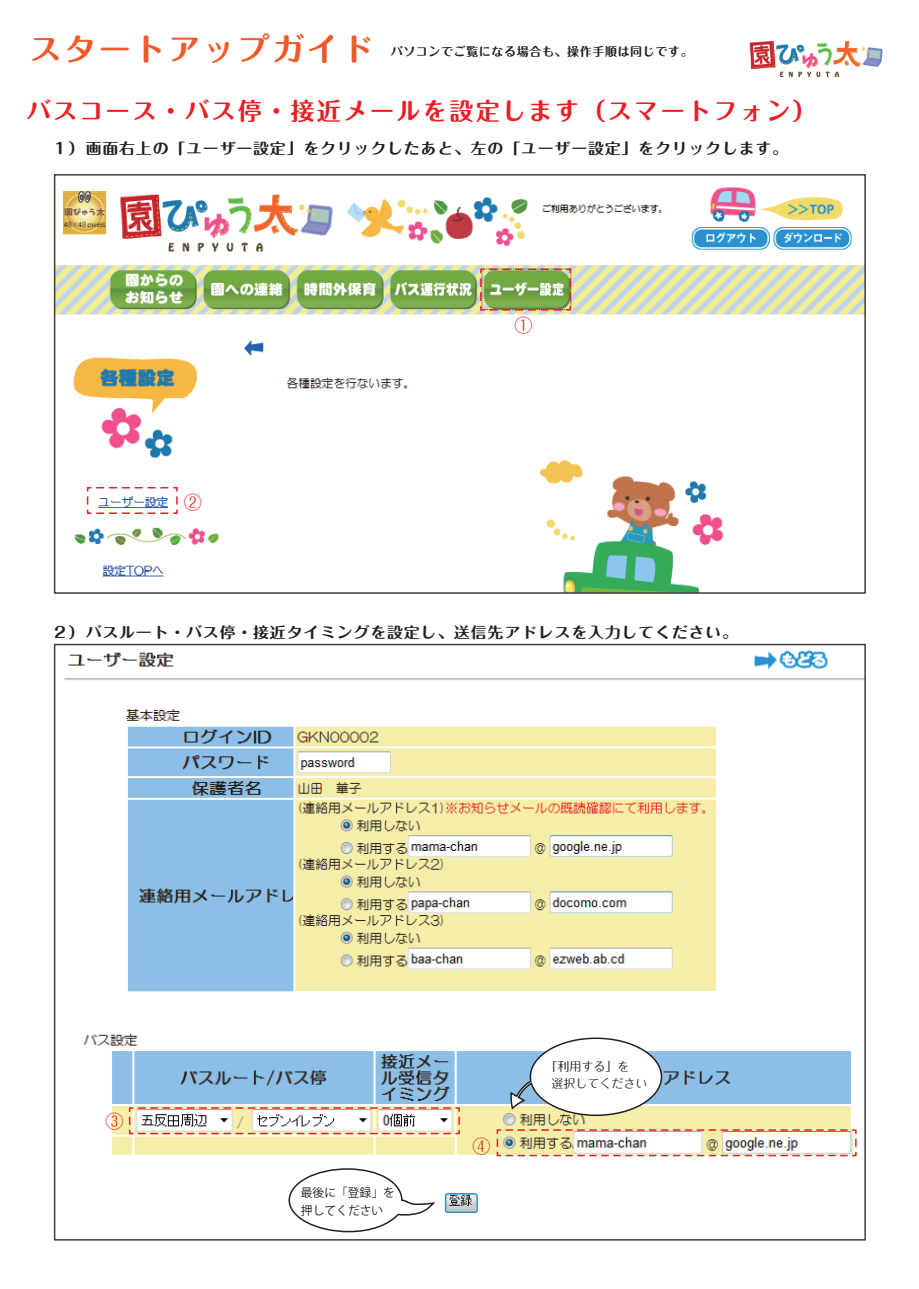
<style>
.page{position:relative;width:919px;height:1289px;background:#fff}
.page>*{position:absolute;margin:0;border:0;box-sizing:border-box;transform-origin:0 0}
.t1{font:700 31.5px "Maru Fo Pro";letter-spacing:.1em;color:#f15929}
.t2{font:700 24px "Maru Fo Pro";letter-spacing:.1em;color:#ee1d23}
.t3{font:18px "Maru Fo Pro";color:#ee1d23}
.t4{font:700 15px "Maru Fo Pro";letter-spacing:.05em;color:#231f20;scale:1.06 1}
.t5{font:700 12px "Maru Fo Pro";letter-spacing:.05em;color:#231f20}
.t6{font:12px/16.5px "Maru Fo Pro";color:#231f20}
.t7{font:12px/18px "Koz Go Pro";letter-spacing:-.01em;color:#231f20}
</style>
<div class="page">
<img style="left:749px;top:41px;width:134px;height:36px">
<img style="left:57px;top:187px;width:805px;height:403px">
<div style="left:54px;top:174px;width:811px;height:419px;border:2px solid #3e3e3f"></div>
<div style="left:538px;top:214px;width:75px;height:12px;background:#fff"></div>
<svg style="left:479px;top:268px;width:92px;height:43px"></svg>
<svg style="left:86px;top:486px;width:92px;height:28px"></svg>
<img style="left:53px;top:644px;width:809px;height:530px">
<img style="left:293px;top:721px;width:425px;height:274px">
<img style="left:107px;top:1046px;width:749px;height:115px">
<div style="left:718px;top:721px;width:111px;height:303px;background:#fff"></div>
<svg style="left:128px;top:1106px;width:332px;height:28px"></svg>
<div style="left:77px;top:1048px;width:33px;height:120px;background:#fff"></div>
<img style="left:496px;top:1128px;width:361px;height:28px">
<svg style="left:509px;top:1036px;width:154px;height:80px"></svg>
<img style="left:444px;top:1193px;width:34px;height:20px">
<svg style="left:288px;top:1167px;width:147px;height:66px"></svg>
<h1 class="t1" style="left:30px;top:24px;width:345px">スタートアップガイド</h1>
<h2 class="t2" style="left:27px;top:92px;width:791px">バスコース・バス停・接近メールを設定します（スマートフォン）</h2>
<p class="t4" style="left:52px;top:136px;width:695px">１）画面右上の「ユーザー設定」をクリックしたあと、左の「ユーザー設定」をクリックします。</p>
<p class="t5" style="left:390px;top:41px;width:303px">パソコンでご覧になる場合も、操作手順は同じです。</p>
<p class="t3" style="left:184px;top:488px;width:19px">②</p>
<p class="t3" style="left:514px;top:311px;width:19px">①</p>
<p class="t4" style="left:52px;top:620px;width:648px">２）バスルート・バス停・接近タイミングを設定し、送信先アドレスを入力してください。</p>
<p class="t3" style="left:106px;top:1106px;width:19px">③</p>
<p class="t7" style="left:301px;top:1183px;width:96px">最後に「登録」を押してください</p>
<p class="t3" style="left:472px;top:1131px;width:19px">④</p>
<p class="t6" style="left:551px;top:1057px;width:97px;text-indent:-6px">「利用する」を<br>選択してください</p>
</div>
